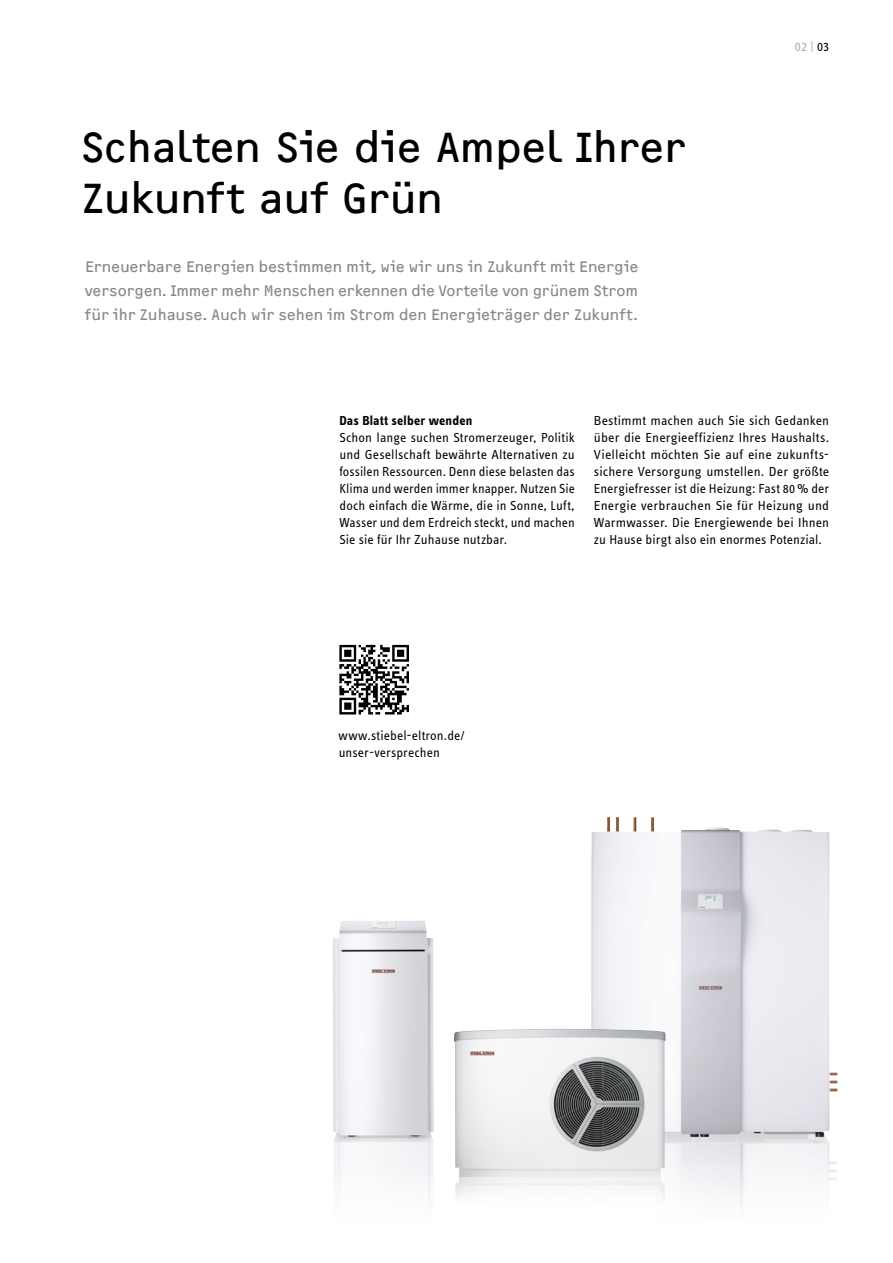
<style>
.page{position:relative;width:893px;height:1263px;background:#fff}
.page>*{position:absolute;margin:0;border:0;box-sizing:border-box;transform-origin:0 0}
.t1{font:43.5px/51px "F2 FOCR Bczyk Com";letter-spacing:-.005em;color:#000}
.t2{font:15.75px/24px "F2 FOCR Bczyk Com";color:#878988;text-align:justify}
.t3{font:13.5px/17px "STE Info Text";letter-spacing:.005em;color:#000;text-align:justify}
.t4{font:700 13.5px "STE Info Text";letter-spacing:.01em;color:#000}
.t5{font:13.5px "STE Info Text";color:#abadad}
.s1{color:#000}
</style>
<div class="page">
<img style="left:591px;top:817px;width:247px;height:391px">
<img style="left:333px;top:920px;width:101px;height:275px">
<img style="left:454px;top:1029px;width:212px;height:175px">
<svg style="left:339px;top:645px;width:70px;height:69px"></svg>
<h1 class="t1" style="left:81px;top:122px;width:607px">Schalten Sie die Ampel Ihrer<br>Zukunft auf Grün</h1>
<p class="t2" style="left:85px;top:255px;width:555px">Erneuerbare Energien bestimmen mit, wie wir uns in Zukunft mit Energie versorgen. Immer mehr Menschen erkennen die Vorteile von grünem Strom für ihr Zuhause. Auch wir sehen im Strom den Energieträger der Zukunft.</p>
<p class="t5" style="left:795px;top:39px;width:36px">02 | <span class="s1">03</span></p>
<p class="t4" style="left:339px;top:413px;width:134px">Das Blatt selber wenden</p>
<p class="t3" style="left:339px;top:429px;width:237px">Schon lange suchen Stromerzeuger, Politik und Gesellschaft bewährte Alternativen zu fossilen Ressourcen. Denn diese belasten das Klima und werden immer knapper. Nutzen Sie doch einfach die Wärme, die in Sonne, Luft, Wasser und dem Erdreich steckt, und machen Sie sie für Ihr Zuhause nutzbar.</p>
<p class="t3" style="left:594px;top:412px;width:237px">Bestimmt machen auch Sie sich Gedanken über die Energieeffizienz Ihres Haushalts.<br>Vielleicht möchten Sie auf eine zukunfts&shy;sichere Versorgung umstellen. Der größte Energiefresser ist die Heizung: Fast 80% der Energie verbrauchen Sie für Heizung und Warmwasser. Die Energiewende bei Ihnen zu Hause birgt also ein enormes Potenzial.</p>
<p class="t3" style="left:339px;top:727px;width:128px">www.stiebel-eltron.de/ unser-versprechen</p>
</div>
